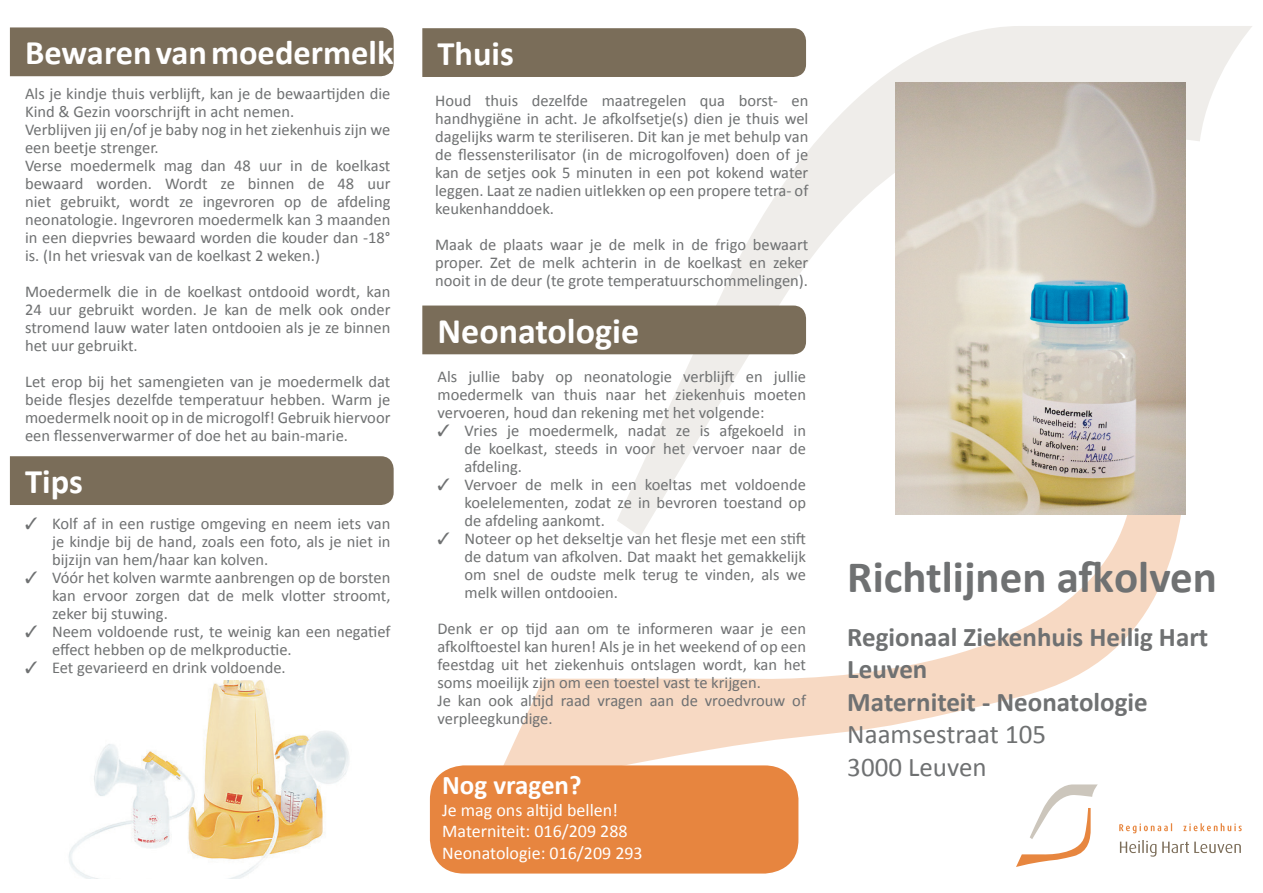
<style>
.page{position:relative;width:1263px;height:893px;background:#fff}
.page>*{position:absolute;margin:0;border:0;box-sizing:border-box;transform-origin:0 0}
.t1{font:700 45px "Calibri";color:#6f7172}
.Titels{font:700 36px "Calibri";color:#fff}
.Titels-2{font:700 34.5px "Calibri";color:#fff}
.t2{font:700 27px/32.4px "Calibri";color:#6f7172}
.t3{font:27px "Calibri";color:#6f7172}
.Oranje_vakjes{font:700 27px "Calibri";color:#fff}
.Oranje_vakjes-2{font:18px "Calibri";color:#fff}
.Gewone_tekst{font:16.5px/18px "Calibri";color:#6f7172;text-align:justify}
</style>
<div class="page">
<svg style="left:746px;top:26px;width:506px;height:219px;fill:#efedea"></svg>
<svg style="left:489px;top:245px;width:697px;height:552px"></svg>
<svg style="left:1120px;top:840px;width:121px;height:17px"></svg>
<svg style="left:1119px;top:823px;width:123px;height:10px"></svg>
<svg style="left:1016px;top:784px;width:82px;height:83px"></svg>
<img style="left:895px;top:82px;width:291px;height:432px">
<div style="left:10px;top:27px;width:384px;height:49px;background:#7a6d59"></div>
<div style="left:422px;top:28px;width:384px;height:49px;background:#7a6d59"></div>
<div style="left:10px;top:456px;width:384px;height:49px;background:#7a6d59"></div>
<div style="left:422px;top:306px;width:384px;height:48px;background:#7a6d59"></div>
<div style="left:430px;top:765px;width:368px;height:108px;background:#e7853f;border-radius:34px"></div>
<img style="left:69px;top:681px;width:280px;height:198px">
<p class="Titels-2" style="left:25px;top:31px;width:370px">Bewaren van moedermelk</p>
<p class="Titels-2" style="left:437px;top:31px;width:78px">Thuis</p>
<p class="Gewone_tekst" style="left:25px;top:85px;width:367px">Als je kindje thuis verblijft, kan je de bewaartijden die<br>Kind &amp; Gezin voorschrijft in acht nemen.</p>
<p class="Gewone_tekst" style="left:25px;top:121px;width:367px">Verblijven jij en/of je baby nog in het ziekenhuis zijn we een beetje strenger.</p>
<p class="Gewone_tekst" style="left:25px;top:157px;width:367px">Verse moedermelk mag dan 48 uur in de koelkast bewaard worden. Wordt ze binnen de 48 uur niet gebruikt, wordt ze ingevroren op de afdeling neonatologie. Ingevroren moedermelk kan 3 maanden in een diepvries bewaard worden die kouder dan -18° is. (In het vriesvak van de koelkast 2 weken.)</p>
<p class="Gewone_tekst" style="left:25px;top:283px;width:367px">Moedermelk die in de koelkast ontdooid wordt, kan 24 uur gebruikt worden. Je kan de melk ook onder stromend lauw water laten ontdooien als je ze binnen het uur gebruikt.</p>
<p class="Gewone_tekst" style="left:25px;top:373px;width:367px">Let erop bij het samengieten van je moedermelk dat beide flesjes dezelfde temperatuur hebben. Warm je moedermelk nooit op in de microgolf! Gebruik hiervoor een flessenverwarmer of doe het au bain-marie.</p>
<p class="Gewone_tekst" style="left:437px;top:368px;width:370px">Als jullie baby op neonatologie verblijft en jullie moedermelk van thuis naar het ziekenhuis moeten vervoeren, houd dan rekening met het volgende:</p>
<p class="Gewone_tekst" style="left:435px;top:91px;width:375px">Houd thuis dezelfde maatregelen qua borst- en handhygiëne in acht. Je afkolfsetje(s) dien je thuis wel dagelijks warm te steriliseren. Dit kan je met behulp van de flessensterilisator (in de microgolfoven) doen of je kan de setjes ook 5 minuten in een pot kokend water leggen. Laat ze nadien uitlekken op een propere tetra- of keukenhanddoek.</p>
<p class="Gewone_tekst" style="left:435px;top:235px;width:375px">Maak de plaats waar je de melk in de frigo bewaart proper. Zet de melk achterin in de koelkast en zeker nooit in de deur (te grote temperatuurschommelingen).</p>
<p class="Titels" style="left:437px;top:308px;width:203px">Neonatologie</p>
<p class="Gewone_tekst" style="left:464px;top:422px;width:343px;text-indent:-27px">✓ Vries je moedermelk, nadat ze is afgekoeld in de koelkast, steeds in voor het vervoer naar de afdeling.</p>
<p class="Gewone_tekst" style="left:464px;top:476px;width:343px;text-indent:-27px">✓ Vervoer de melk in een koeltas met voldoende koelelementen, zodat ze in bevroren toestand op de afdeling aankomt.</p>
<p class="Gewone_tekst" style="left:464px;top:530px;width:343px;text-indent:-27px">✓ Noteer op het dekseltje van het flesje met een stift de datum van afkolven. Dat maakt het gemakkelijk om snel de oudste melk terug te vinden, als we melk willen ontdooien.</p>
<p class="Gewone_tekst" style="left:437px;top:620px;width:370px">Denk er op tijd aan om te informeren waar je een afkolftoestel kan huren! Als je in het weekend of op een feestdag uit het ziekenhuis ontslagen wordt, kan het soms moeilijk zijn om een toestel vast te krijgen.</p>
<p class="Gewone_tekst" style="left:437px;top:692px;width:370px">Je kan ook altijd raad vragen aan de vroedvrouw of verpleegkundige.</p>
<p class="Titels-2" style="left:25px;top:459px;width:59px">Tips</p>
<p class="Gewone_tekst" style="left:52px;top:514px;width:340px;text-indent:-27px">✓ Kolf af in een rustige omgeving en neem iets van je kindje bij de hand, zoals een foto, als je niet in bijzijn van hem/haar kan kolven.</p>
<p class="Gewone_tekst" style="left:52px;top:568px;width:340px;text-indent:-27px">✓ Vóór het kolven warmte aanbrengen op de borsten kan ervoor zorgen dat de melk vlotter stroomt, zeker bij stuwing.</p>
<p class="Gewone_tekst" style="left:52px;top:622px;width:340px;text-indent:-27px">✓ Neem voldoende rust, te weinig kan een negatief effect hebben op de melkproductie.</p>
<p class="Gewone_tekst" style="left:25px;top:658px;width:262px">✓ Eet gevarieerd en drink voldoende.</p>
<p class="Oranje_vakjes" style="left:442px;top:768px;width:141px">Nog vragen?</p>
<p class="Oranje_vakjes-2" style="left:442px;top:798px;width:177px">Je mag ons altijd bellen!</p>
<p class="Oranje_vakjes-2" style="left:442px;top:820px;width:187px">Materniteit: 016/209 288</p>
<p class="Oranje_vakjes-2" style="left:442px;top:842px;width:202px">Neonatologie: 016/209 293</p>
<p class="t1" style="left:847px;top:548px;width:371px">Richtlijnen afkolven</p>
<p class="t2" style="left:847px;top:621px;width:362px">Regionaal Ziekenhuis Heilig Hart<br>Leuven</p>
<p class="t2" style="left:847px;top:686px;width:302px">Materniteit - Neonatologie</p>
<p class="t3" style="left:847px;top:717px;width:200px">Naamsestraat 105</p>
<p class="t3" style="left:847px;top:750px;width:141px">3000 Leuven</p>
</div>
